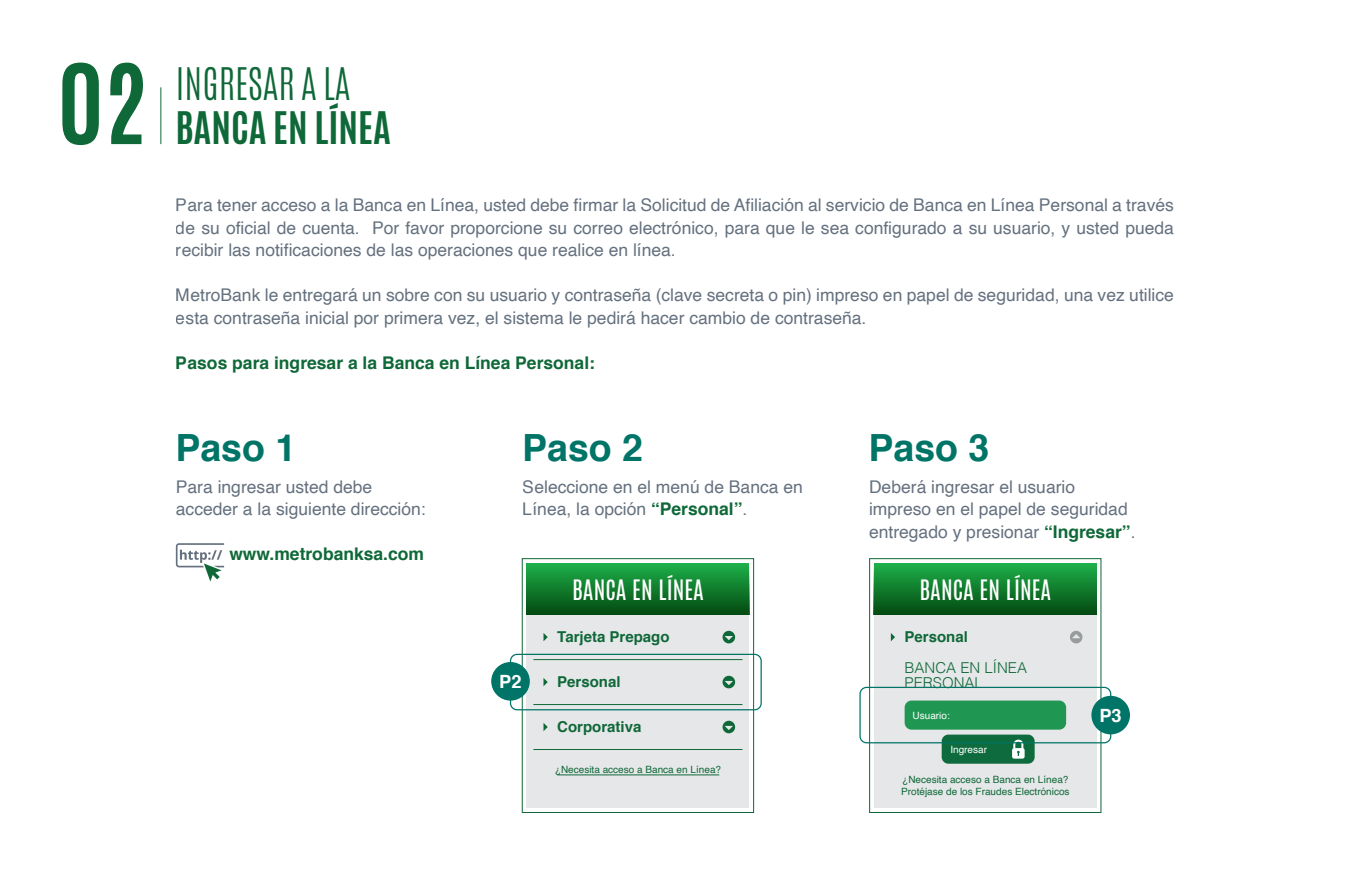
<style>
.page{position:relative;width:1350px;height:875px;background:#fff}
.page>*{position:absolute;margin:0;border:0;box-sizing:border-box;transform-origin:0 0}
.t1{font:700 93.75px "Antonio";color:#0f6838}
.t2{font:700 37.5px "Helvetica";color:#007467}
.t3{font:700 37.5px "Antonio";color:#0f6838}
.t4{font:300 37.5px "Antonio";color:#0f6838}
.t5{font:23.5px "Antonio";color:#fff}
.t6{font:700 18.25px "Helvetica";color:#fff}
.t7{font:17.5px/22.5px "Helvetica";color:#65717f}
.t8{font:700 17.5px "Helvetica";color:#0f6838}
.t9{font:700 15px "Helvetica";color:#0f6838}
.t10{font:300 15px/15px "Helvetica";color:#0f6838}
.t11{font:10px/12px "Helvetica";color:#0f6838}
.t12{font:10px "Helvetica";color:#fff}
.s1{font-weight:700;color:#0f6838}
</style>
<div class="page">
<div style="left:527px;top:564px;width:222px;height:243px;background:#e6e7e9"></div>
<hr style="left:161px;top:87px;width:1px;height:57px;background:#0f6838">
<div style="left:527px;top:564px;width:222px;height:51px;background:linear-gradient(to bottom,#1daf49,#034910)"></div>
<div style="left:522px;top:559px;width:232px;height:254px;border:1px solid #0f6838"></div>
<svg style="left:544px;top:633px;width:4px;height:8px"></svg>
<hr style="left:533px;top:659px;width:209px;height:1px;background:#0f6838">
<svg style="left:723px;top:631px;width:12px;height:12px"></svg>
<svg style="left:544px;top:678px;width:4px;height:8px"></svg>
<hr style="left:533px;top:704px;width:209px;height:1px;background:#0f6838">
<svg style="left:723px;top:676px;width:12px;height:12px"></svg>
<svg style="left:544px;top:723px;width:4px;height:8px"></svg>
<hr style="left:533px;top:749px;width:209px;height:1px;background:#0f6838">
<svg style="left:723px;top:721px;width:12px;height:12px"></svg>
<hr style="left:557px;top:775px;width:162px;height:1px;background:#0f6838">
<div style="left:874px;top:564px;width:223px;height:243px;background:#e6e7e9"></div>
<div style="left:874px;top:564px;width:223px;height:51px;background:linear-gradient(to bottom,#1daf49,#034910)"></div>
<div style="left:869px;top:559px;width:232px;height:254px;border:1px solid #0f6838"></div>
<svg style="left:891px;top:633px;width:4px;height:8px"></svg>
<svg style="left:1070px;top:631px;width:13px;height:12px"></svg>
<div style="left:905px;top:701px;width:161px;height:29px;background:#1f9753;border-radius:7px"></div>
<div style="left:942px;top:735px;width:93px;height:29px;background:#0d6b3d;border-radius:7px"></div>
<svg style="left:1012px;top:740px;width:13px;height:19px"></svg>
<svg style="left:176px;top:543px;width:48px;height:38px"></svg>
<div style="left:510px;top:654px;width:252px;height:56px;border:1px solid #007467;border-radius:7px"></div>
<div style="left:491px;top:662px;width:39px;height:39px;background:#007467;border-radius:50%"></div>
<div style="left:859px;top:687px;width:252px;height:56px;border:1px solid #007467;border-radius:7px"></div>
<div style="left:1091px;top:696px;width:39px;height:38px;background:#007467;border-radius:50%"></div>
<h1 class="t1" style="left:58px;top:33px;width:91px">02</h1>
<h2 class="t4" style="left:175px;top:57px;width:177px">INGRESAR A LA</h2>
<h2 class="t3" style="left:175px;top:100px;width:217px">BANCA EN LÍNEA</h2>
<p class="t7" style="left:176px;top:194px;width:1000px;text-align:justify">Para tener acceso a la Banca en Línea, usted debe firmar la Solicitud de Afiliación al servicio de Banca en Línea Personal a través de su oficial de cuenta. Por favor proporcione su correo electrónico, para que le sea configurado a su usuario, y usted pueda recibir las notificaciones de las operaciones que realice en línea.</p>
<p class="t7" style="left:176px;top:284px;width:1000px">MetroBank le entregará un sobre con su usuario y contraseña (clave secreta o pin) impreso en papel de seguridad, una vez utilice esta contraseña inicial por primera vez, el sistema le pedirá hacer cambio de contraseña.</p>
<p class="t8" style="left:176px;top:348px;width:421px">Pasos para ingresar a la Banca en Línea Personal:</p>
<h2 class="t2" style="left:175px;top:417px;width:122px">Paso 1</h2>
<p class="t7" style="left:176px;top:476px;width:251px">Para ingresar usted debe acceder a la siguiente dirección:</p>
<p class="t8" style="left:229px;top:540px;width:196px">www.metrobanksa.com</p>
<h2 class="t2" style="left:522px;top:417px;width:122px">Paso 2</h2>
<p class="t7" style="left:523px;top:476px;width:282px">Seleccione en el menú de Banca en<br>Línea, la opción <span class="s1">“Personal”</span>.</p>
<p class="t6" style="left:499px;top:667px;width:24px">P2</p>
<h3 class="t5" style="left:572px;top:572px;width:133px">BANCA EN LÍNEA</h3>
<p class="t9" style="left:557px;top:625px;width:114px">Tarjeta Prepago</p>
<p class="t9" style="left:557px;top:670px;width:65px">Personal</p>
<p class="t9" style="left:557px;top:715px;width:86px">Corporativa</p>
<p class="t11" style="left:555px;top:763px;width:168px">¿Necesita acceso a Banca en Línea?</p>
<h2 class="t2" style="left:869px;top:417px;width:122px">Paso 3</h2>
<p class="t7" style="left:869px;top:476px;width:268px">Deberá ingresar el usuario impreso en el papel de seguridad entregado y presionar <span class="s1">“Ingresar”</span>.</p>
<h3 class="t5" style="left:919px;top:572px;width:133px">BANCA EN LÍNEA</h3>
<p class="t9" style="left:905px;top:625px;width:65px">Personal</p>
<p class="t10" style="left:905px;top:659px;width:124px">BANCA EN LÍNEA<br>PERSONAL</p>
<p class="t12" style="left:913px;top:708px;width:39px">Usuario:</p>
<p class="t12" style="left:950px;top:741px;width:38px">Ingresar</p>
<p class="t11" style="left:901px;top:773px;width:170px">¿Necesita acceso a Banca en Línea?<br>Protéjase de los Fraudes Electrónicos</p>
<p class="t6" style="left:1099px;top:701px;width:24px">P3</p>
</div>
